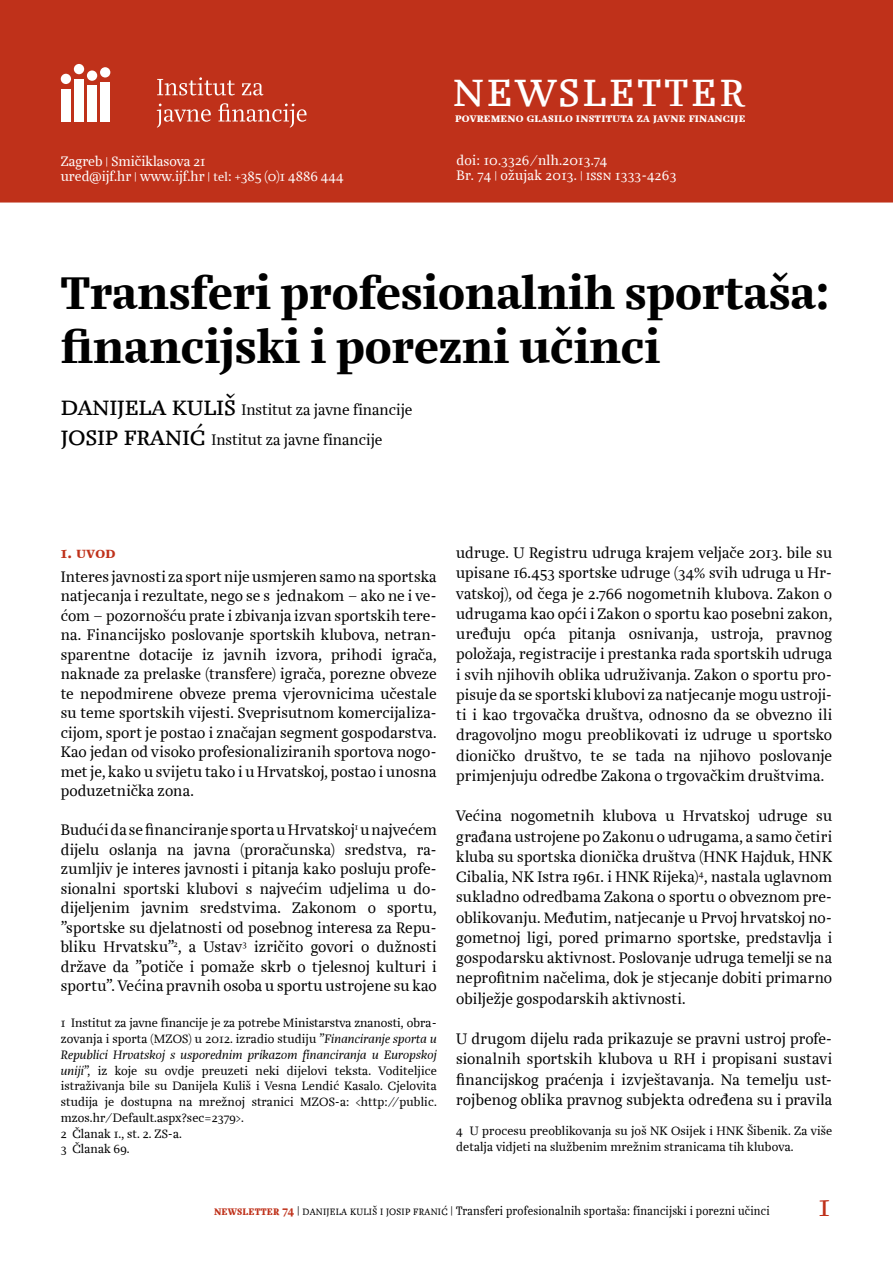
<style>
.page{position:relative;width:893px;height:1263px;background:#fff}
.page>*{position:absolute;margin:0;border:0;box-sizing:border-box;transform-origin:0 0}
.t1{font:49.35px "Marlene Pro";letter-spacing:.05em;color:#fff}
.t2{font:700 45px/54px "Marlene Pro";color:#000}
.t3{font:30px "Marlene Pro";color:#bf311a}
.t4{font:15px/20.2px "Marlene Pro";letter-spacing:.005em;color:#000;text-align:justify}
.t5{font:700 15px "Marlene Pro";color:#bf311a}
.t6{font:13.5px/15px "Marlene Pro";color:#fff}
.t7{font:13.5px/15px "Marlene Pro";letter-spacing:.02em;color:#fff}
.t8{font:12px/15.8px "Marlene Pro";letter-spacing:.01em;color:#000}
.t9{font:12px "Marlene Pro";letter-spacing:.01em;color:#000;scale:.91 1}
.t10{font:700 12px "Marlene Pro";color:#fff}
.s1{font-weight:300;font-size:12px}
.s2{font-size:12px}
.s3{font-size:27px}
.s4{font-style:italic}
.s5{font-weight:700;color:#bf311a}
.s6{font-weight:300}
</style>
<div class="page">
<div style="left:0;top:0;width:893px;height:203px;background:#bf311a"></div>
<div style="left:61px;top:89px;width:10px;height:32px;background:#fff"></div>
<div style="left:74px;top:79px;width:10px;height:42px;background:#fff"></div>
<div style="left:87px;top:85px;width:10px;height:36px;background:#fff"></div>
<div style="left:100px;top:82px;width:10px;height:39px;background:#fff"></div>
<div style="left:61px;top:74px;width:10px;height:10px;background:#fff;border-radius:50%"></div>
<div style="left:74px;top:64px;width:10px;height:10px;background:#fff;border-radius:50%"></div>
<div style="left:87px;top:70px;width:10px;height:11px;background:#fff;border-radius:50%"></div>
<div style="left:100px;top:67px;width:10px;height:11px;background:#fff;border-radius:50%"></div>
<svg style="left:157px;top:104px;width:54px;height:24px"></svg>
<svg style="left:218px;top:103px;width:89px;height:25px"></svg>
<svg style="left:157px;top:77px;width:78px;height:18px"></svg>
<svg style="left:242px;top:83px;width:21px;height:12px"></svg>
<h1 class="t1" style="left:452px;top:59px;width:290px">newsletter</h1>
<p class="t6" style="left:61px;top:154px;width:284px">Zagreb <span class="s1">|</span> Smičiklasova 21<br>ured@ijf.hr <span class="s1">|</span> www.ijf.hr <span class="s1">|</span> <span class="s2">tel</span>: +385 (0)1 4886 444</p>
<p class="t10" style="left:455px;top:110px;width:292px">povremeno glasilo instituta za javne financije</p>
<p class="t7" style="left:456px;top:153px;width:221px">doi: 10.3326/nlh.2013.74<br>Br. 74 <span class="s1">|</span> ožujak 2013. <span class="s1">|</span> issn 1333-4263</p>
<h2 class="t2" style="left:61px;top:267px;width:770px">Transferi profesionalnih sportaša: financijski i porezni učinci</h2>
<p class="t4" style="left:61px;top:395px;width:353px;line-height:30px"><span class="s3">danijela kuliš</span> Institut za javne financije <span class="s3">josip franić</span> Institut za javne financije</p>
<p class="t5" style="left:61px;top:543px;width:56px">1. Uvod</p>
<p class="t4" style="left:61px;top:568px;width:377px;line-height:19.5px">Interes javnosti za sport nije usmjeren samo na sportska natjecanja i rezultate, nego se s jednakom – ako ne i ve&shy;ćom – pozornošću prate i zbivanja izvan sportskih tere&shy;na. Financijsko poslovanje sportskih klubova, netran&shy;sparentne dotacije iz javnih izvora, prihodi igrača, naknade za prelaske (transfere) igrača, porezne obveze te nepodmirene obveze prema vjerovnicima učestale su teme sportskih vijesti. Sveprisutnom komercijaliza&shy;cijom, sport je postao i značajan segment gospodarstva.<br>Kao jedan od visoko profesionaliziranih sportova nogo&shy;met je, kako u svijetu tako i u Hrvatskoj, postao i unosna poduzetnička zona.</p>
<p class="t4" style="left:61px;top:821px;width:377px;line-height:19.5px">Budući da se financiranje sporta u Hrvatskoj<sup>1</sup> u najvećem dijelu oslanja na javna (proračunska) sredstva, ra&shy;zumljiv je interes javnosti i pitanja kako posluju profe&shy;sionalni sportski klubovi s najvećim udjelima u do&shy;dijeljenim javnim sredstvima. Zakonom o sportu, ”sportske su djelatnosti od posebnog interesa za Repu&shy;bliku Hrvatsku”<sup>2</sup>, a Ustav<sup>3</sup> izričito govori o dužnosti države da ”potiče i pomaže skrb o tjelesnoj kulturi i sportu”. Većina pravnih osoba u sportu ustrojene su kao</p>
<p class="t8" style="left:61px;top:1016px;width:377px">1 Institut za javne financije je za potrebe Ministarstva znanosti, obra&shy;zovanja i sporta (MZOS) u 2012. izradio studiju ”<span class="s4">Financiranje sporta u Republici Hrvatskoj s usporednim prikazom financiranja u Europskoj uniji</span>”, iz koje su ovdje preuzeti neki dijelovi teksta. Voditeljice istraživanja bile su Danijela Kuliš i Vesna Lendić Kasalo. Cjelovita studija je dostupna na mrežnoj stranici MZOS-a: &lt;http://public. mzos.hr/Default.aspx?sec=2379&gt;.<br>2 Članak 1., st. 2. ZS-a.<br>3 Članak 69.</p>
<p class="t4" style="left:456px;top:544px;width:377px">udruge. U Registru udruga krajem veljače 2013. bile su upisane 16.453 sportske udruge (34% svih udruga u Hr&shy;vatskoj), od čega je 2.766 nogometnih klubova. Zakon o udrugama kao opći i Zakon o sportu kao posebni zakon, uređuju opća pitanja osnivanja, ustroja, pravnog položaja, registracije i prestanka rada sportskih udruga i svih njihovih oblika udruživanja. Zakon o sportu pro&shy;pisuje da se sportski klubovi za natjecanje mogu ustroji&shy;ti i kao trgovačka društva, odnosno da se obvezno ili dragovoljno mogu preoblikovati iz udruge u sportsko dioničko društvo, te se tada na njihovo poslovanje primjenjuju odredbe Zakona o trgovačkim društvima.</p>
<p class="t4" style="left:456px;top:807px;width:377px">Većina nogometnih klubova u Hrvatskoj udruge su građana ustrojene po Zakonu o udrugama, a samo četiri kluba su sportska dionička društva (HNK Hajduk, HNK Cibalia, NK Istra 1961. i HNK Rijeka)<sup>4</sup>, nastala uglavnom sukladno odredbama Zakona o sportu o obveznom pre&shy;oblikovanju. Međutim, natjecanje u Prvoj hrvatskoj no&shy;gometnoj ligi, pored primarno sportske, predstavlja i gospodarsku aktivnost. Poslovanje udruga temelji se na neprofitnim načelima, dok je stjecanje dobiti primarno obilježje gospodarskih aktivnosti.</p>
<p class="t4" style="left:456px;top:1030px;width:377px">U drugom dijelu rada prikazuje se pravni ustroj profe&shy;sionalnih sportskih klubova u RH i propisani sustavi financijskog praćenja i izvještavanja. Na temelju ust&shy;rojbenog oblika pravnog subjekta određena su i pravila</p>
<p class="t8" style="left:456px;top:1124px;width:377px">4 U procesu preoblikovanja su još NK Osijek i HNK Šibenik. Za više detalja vidjeti na službenim mrežnim stranicama tih klubova.</p>
<p class="t9" style="left:214px;top:1204px;width:612px"><span class="s5">newsletter 74</span> <span class="s6">| danijela kuliš i josip franić |</span> Transferi profesionalnih sportaša: financijski i porezni učinci</p>
<h3 class="t3" style="left:818px;top:1188px;width:13px">1</h3>
</div>
